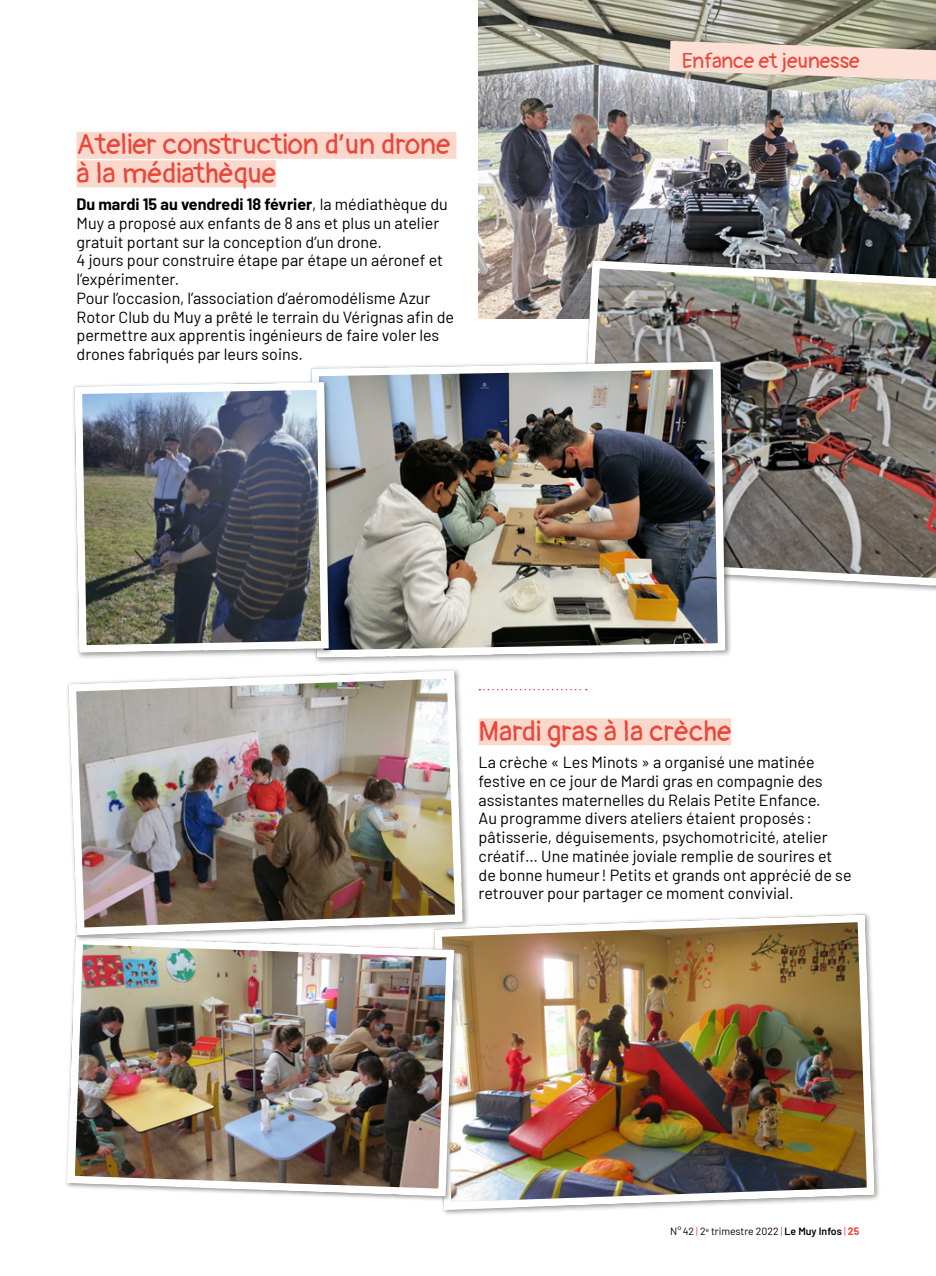
<style>
.page{position:relative;width:936px;height:1276px;background:#fff}
.page>*{position:absolute;margin:0;border:0;box-sizing:border-box;transform-origin:0 0}
.t1{font:28.5px/28.5px "Pangolin";color:#e9473c}
.t2{font:21px "Pangolin";color:#e9473c}
.t3{font:16.2px/18.8px "Barlow";color:#000}
.t4{font:10.5px "Barlow";color:#000}
.s1{font-weight:700}
.s2{color:#e9473c}
.s3{font-weight:600}
.s4{font-weight:700;color:#e9473c}
</style>
<div class="page">
<img style="left:478px;top:0;width:457px;height:318px">
<img style="left:572px;top:256px;width:363px;height:335px">
<img style="left:310px;top:358px;width:419px;height:303px">
<div style="left:72px;top:379px;width:263px;height:281px;background:#000;opacity:.4"></div>
<img style="left:75px;top:382px;width:253px;height:271px">
<div style="left:75px;top:382px;width:253px;height:270px;border:8px solid #fff;border-radius:4px"></div>
<img style="left:442px;top:913px;width:436px;height:300px">
<div style="left:478px;top:718px;width:253px;height:27px;background:#fbd8cc"></div>
<svg style="left:479px;top:689px;width:107px;height:1px"></svg>
<div style="left:77px;top:132px;width:379px;height:27px;background:#fbd8cc"></div>
<div style="left:77px;top:160px;width:199px;height:27px;background:#fbd8cc"></div>
<img style="left:66px;top:942px;width:392px;height:258px">
<img style="left:67px;top:669px;width:399px;height:270px">
<svg style="left:669px;top:41px;width:266px;height:40px;background:#e3cec2"></svg>
<h1 class="t1" style="left:77px;top:126px;width:375px">Atelier construction d’un drone à la médiathèque</h1>
<p class="t3" style="left:77px;top:194px;width:379px"><span class="s1">Du mardi 15 au vendredi 18 février</span>, la médiathèque du Muy a proposé aux enfants de 8 ans et plus un atelier gratuit portant sur la conception d’un drone.<br>4 jours pour construire étape par étape un aéronef et l’expérimenter.<br>Pour l’occasion, l’association d’aéromodélisme Azur Rotor Club du Muy a prêté le terrain du Vérignas afin de permettre aux apprentis ingénieurs de faire voler les drones fabriqués par leurs soins.</p>
<p class="t2" style="left:681px;top:42px;width:179px">Enfance et jeunesse</p>
<h1 class="t1" style="left:478px;top:712px;width:254px">Mardi gras à la crèche</h1>
<p class="t3" style="left:478px;top:751px;width:374px">La crèche « Les Minots » a organisé une matinée festive en ce jour de Mardi gras en compagnie des assistantes maternelles du Relais Petite Enfance.<br>Au programme divers ateliers étaient proposés : pâtisserie, déguisements, psychomotricité, atelier créatif… Une matinée joviale remplie de sourires et de bonne humeur! Petits et grands ont apprécié de se retrouver pour partager ce moment convivial.</p>
<p class="t4" style="left:670px;top:1224px;width:191px">N°42 <span class="s2">|</span> 2<sup>e</sup> trimestre 2022 <span class="s2">|</span> <span class="s3">Le Muy Infos</span> <span class="s2">|</span> <span class="s4">25</span></p>
</div>
